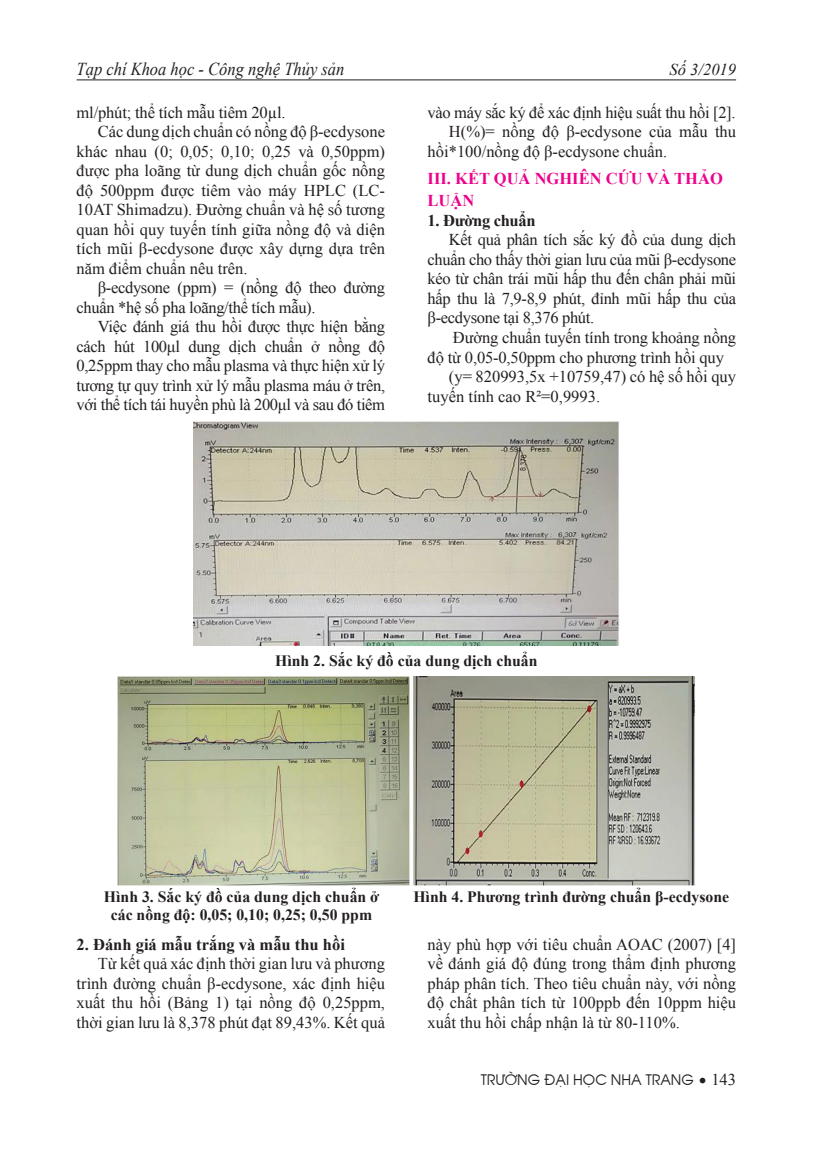
<style>
.page{position:relative;width:817px;height:1157px;background:#fff}
.page>*{position:absolute;margin:0;border:0;box-sizing:border-box;transform-origin:0 0}
.t1{font:italic 18.15px "Times New Roman";color:#231f20;scale:.91 1}
.t2{font:16.5px/19.5px "Times New Roman";color:#231f20;text-align:justify}
.t3{font:16.5px "Times New Roman";letter-spacing:-.02em;color:#231f20}
.t4{font:700 16.5px/22.5px "Times New Roman";color:#ed028c}
.t5{font:700 16.5px "Times New Roman";color:#231f20}
.t6{font:700 16.5px "Times New Roman";letter-spacing:-.02em;color:#231f20}
.t7{font:italic 16.5px "Times New Roman";color:#231f20}
.t8{font:700 15.75px/18px "Times New Roman";color:#231f20;text-align:center}
.t9{font:14.25px "Avant Garde";color:#231f20}
.s1{font-size:15px}
.s2{font-family:"Times New Roman";font-size:16.5px}
</style>
<div class="page">
<hr style="left:77px;top:79px;width:659px;height:1px;background:#231f20">
<img style="left:193px;top:421px;width:426px;height:224px">
<img style="left:117px;top:676px;width:578px;height:209px">
<p class="t1" style="left:77px;top:57px;width:296px">Tạp chí Khoa học - Công nghệ Thủy sản</p>
<p class="t7" style="left:669px;top:58px;width:68px">Số 3/2019</p>
<p class="t2" style="left:77px;top:102px;width:210px">ml/phút; thể tích mẫu tiêm 20µl.</p>
<p class="t2" style="left:98px;top:122px;width:289px">Các dung dịch chuẩn có nồng độ β-ecdysone</p>
<p class="t2" style="left:77px;top:141px;width:310px">khác nhau (0; 0,05; 0,10; 0,25 và 0,50ppm)</p>
<p class="t2" style="left:77px;top:161px;width:310px">được pha loãng từ dung dịch chuẩn gốc nồng</p>
<p class="t2" style="left:77px;top:180px;width:310px">độ 500ppm được tiêm vào máy HPLC (LC-</p>
<p class="t2" style="left:77px;top:200px;width:310px">10AT Shimadzu). Đường chuẩn và hệ số tương</p>
<p class="t2" style="left:77px;top:219px;width:310px">quan hồi quy tuyến tính giữa nồng độ và diện</p>
<p class="t2" style="left:77px;top:239px;width:310px">tích mũi β-ecdysone được xây dựng dựa trên</p>
<p class="t2" style="left:77px;top:258px;width:172px">năm điểm chuẩn nêu trên.</p>
<p class="t3" style="left:98px;top:277px;width:289px">β-ecdysone (ppm) = (nồng độ theo đường</p>
<p class="t3" style="left:77px;top:296px;width:240px">chuẩn *hệ số pha loãng/thể tích mẫu).</p>
<p class="t3" style="left:98px;top:316px;width:289px">Việc đánh giá thu hồi được thực hiện bằng</p>
<p class="t3" style="left:77px;top:335px;width:310px">cách hút 100μl dung dịch chuẩn ở nồng độ</p>
<p class="t3" style="left:77px;top:355px;width:310px">0,25ppm thay cho mẫu plasma và thực hiện xử lý</p>
<p class="t3" style="left:77px;top:374px;width:310px">tương tự quy trình xử lý mẫu plasma máu ở trên,</p>
<p class="t3" style="left:77px;top:394px;width:310px">với thể tích tái huyền phù là 200μl và sau đó tiêm</p>
<p class="t3" style="left:427px;top:101px;width:309px">vào máy sắc ký để xác định hiệu suất thu hồi [2].</p>
<p class="t2" style="left:449px;top:122px;width:289px">H(%)= nồng độ β-ecdysone của mẫu thu</p>
<p class="t2" style="left:427px;top:141px;width:241px">hồi*100/nồng độ β-ecdysone chuẩn.</p>
<p class="t4" style="left:427px;top:166px;width:297px">III. KẾT QUẢ NGHIÊN CỨU VÀ THẢO<br>LUẬN</p>
<p class="t6" style="left:427px;top:209px;width:109px">1. Đường chuẩn</p>
<p class="t2" style="left:427px;top:230px;width:310px;text-indent:21px">Kết quả phân tích sắc ký đồ của dung dịch chuẩn cho thấy thời gian lưu của mũi β-ecdysone kéo từ chân trái mũi hấp thu đến chân phải mũi hấp thu là 7,9-8,9 phút, đỉnh mũi hấp thu của β-ecdysone tại 8,376 phút.</p>
<p class="t2" style="left:453px;top:327px;width:284px">Đường chuẩn tuyến tính trong khoảng nồng</p>
<p class="t2" style="left:427px;top:347px;width:298px">độ từ 0,05-0,50ppm cho phương trình hồi quy</p>
<p class="t2" style="left:449px;top:366px;width:289px">(y= 820993,5x +10759,47) có hệ số hồi quy</p>
<p class="t2" style="left:427px;top:386px;width:174px">tuyến tính cao R²=0,9993.</p>
<p class="t8" style="left:275px;top:651px;width:264px">Hình 2. Sắc ký đồ của dung dịch chuẩn</p>
<p class="t8" style="left:104px;top:887px;width:276px">Hình 3. Sắc ký đồ của dung dịch chuẩn ở các nồng độ: 0,05; 0,10; 0,25; 0,50 ppm</p>
<p class="t8" style="left:413px;top:887px;width:317px">Hình 4. Phương trình đường chuẩn β-ecdysone</p>
<p class="t5" style="left:77px;top:932px;width:270px">2. Đánh giá mẫu trắng và mẫu thu hồi</p>
<p class="t2" style="left:77px;top:953px;width:310px;text-indent:21px">Từ kết quả xác định thời gian lưu và phương trình đường chuẩn β-ecdysone, xác định hiệu xuất thu hồi (Bảng 1) tại nồng độ 0,25ppm, thời gian lưu là 8,378 phút đạt 89,43%. Kết quả</p>
<p class="t2" style="left:427px;top:934px;width:310px">này phù hợp với tiêu chuẩn AOAC (2007) [4] về đánh giá độ đúng trong thẩm định phương pháp phân tích. Theo tiêu chuẩn này, với nồng độ chất phân tích từ 100ppb đến 10ppm hiệu xuất thu hồi chấp nhận là từ 80-110%.</p>
<p class="t9" style="left:480px;top:1069px;width:257px">TRƯỜNG ĐẠI HỌC NHA TRANG <span class="s1">•</span> <span class="s2">143</span></p>
</div>
